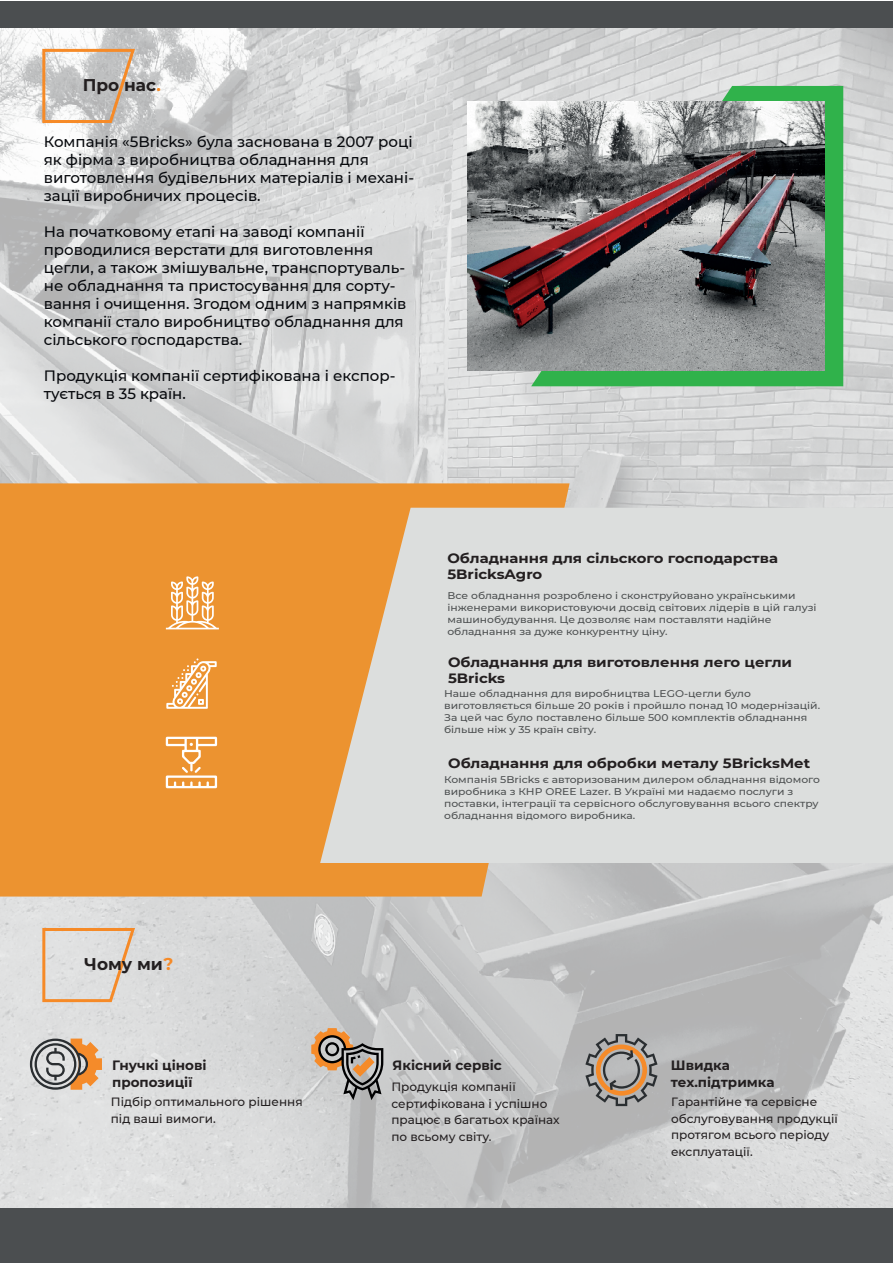
<style>
.page{position:relative;width:893px;height:1263px;background:#fff}
.page>*{position:absolute;margin:0;border:0;box-sizing:border-box;transform-origin:0 0}
.t1{font:700 16.95px "Montserrat";color:#231f20}
.t2{font:500 15px/18px "Montserrat";color:#07090d}
.t3{font:700 13.5px/16.2px "Montserrat";color:#231f20;scale:1.1 1}
.t4{font:700 13.5px/16.5px "Montserrat";color:#231f20}
.t5{font:500 12px/16.5px "Montserrat";color:#231f20}
.t6{font:500 9.75px/11.7px "Montserrat";color:#4e5152;scale:1.1 1}
.s1{color:#f68a27}
</style>
<div class="page">
<img style="left:0;top:28px;width:893px;height:1180px">
<svg style="left:41px;top:47px;width:96px;height:78px;background:#d1c5b9"></svg>
<svg style="left:531px;top:86px;width:312px;height:300px;background:#58ba6d"></svg>
<img style="left:467px;top:102px;width:358px;height:268px">
<div style="left:0;top:483px;width:570px;height:413px;background:#ec9330"></div>
<svg style="left:320px;top:508px;width:573px;height:355px;background:#ddd8cf"></svg>
<svg style="left:166px;top:576px;width:53px;height:53px"></svg>
<svg style="left:166px;top:658px;width:51px;height:51px"></svg>
<svg style="left:166px;top:737px;width:51px;height:51px"></svg>
<svg style="left:41px;top:926px;width:96px;height:78px;background:#e0d4c8"></svg>
<div style="left:0;top:1208px;width:893px;height:55px;background:#4b4e50"></div>
<div style="left:0;top:1px;width:893px;height:26px;background:#4b4e50"></div>
<svg style="left:30px;top:1038px;width:72px;height:52px;background:#b8a38f"></svg>
<svg style="left:311px;top:1028px;width:72px;height:72px;background:#a6988b"></svg>
<svg style="left:585px;top:1034px;width:72px;height:72px;background:#a2968a"></svg>
<h1 class="t1" style="left:83px;top:73px;width:80px">Про нас<span class="s1">.</span></h1>
<h2 class="t2" style="left:44px;top:132px;width:372px">Компанія «5Bricks» була заснована в 2007 році як фірма з виробництва обладнання для виготовлення будівельних матеріалів і механі&shy;зації виробничих процесів.</h2>
<p class="t2" style="left:44px;top:222px;width:364px">На початковому етапі на заводі компанії проводилися верстати для виготовлення цегли, а також змішувальне, транспортуваль&shy;не обладнання та пристосування для сорту&shy;вання і очищення. Згодом одним з напрямків компанії стало виробництво обладнання для сільського господарства.</p>
<h2 class="t2" style="left:44px;top:366px;width:353px">Продукція компанії сертифікована і експор&shy;тується в 35 країн.</h2>
<h1 class="t1" style="left:84px;top:952px;width:91px">Чому ми<span class="s1">?</span></h1>
<h3 class="t3" style="left:447px;top:549px;width:302px">Обладнання для сільского господарства<br>5BricksAgro</h3>
<p class="t6" style="left:447px;top:590px;width:337px">Все обладнання розроблено і сконструйовано українськими інженерами використовуючи досвід світових лідерів в цій галузі машинобудування. Це дозволяє нам поставляти надійне обладнання за дуже конкурентну ціну.</p>
<h3 class="t3" style="left:448px;top:654px;width:314px">Обладнання для виготовлення лего цегли<br>5Bricks</h3>
<p class="t6" style="left:444px;top:688px;width:343px">Наше обладнання для виробництва LEGO-цегли було виготовляється більше 20 років і пройшло понад 10 модернізацій.<br>За цей час було поставлено більше 500 комплектів обладнання більше ніж у 35 країн світу.</p>
<h3 class="t3" style="left:448px;top:754px;width:331px">Обладнання для обробки металу 5BricksMet</h3>
<p class="t6" style="left:444px;top:774px;width:343px">Компанія 5Bricks є авторизованим дилером обладнання відомого виробника з КНР OREE Lazer. В Україні ми надаємо послуги з поставки, інтеграції та сервісного обслуговування всього спектру обладнання відомого виробника.</p>
<h3 class="t4" style="left:112px;top:1056px;width:96px">Гнучкі цінові пропозиції</h3>
<h3 class="t4" style="left:392px;top:1056px;width:111px">Якісний сервіс</h3>
<h3 class="t4" style="left:671px;top:1056px;width:105px">Швидка тех.підтримка</h3>
<p class="t5" style="left:111px;top:1093px;width:193px">Підбір оптимального рішення під ваші вимоги.</p>
<p class="t5" style="left:391px;top:1078px;width:170px">Продукція компанії сертифікована і успішно працює в багатьох країнах по всьому світу.</p>
<p class="t5" style="left:671px;top:1093px;width:168px">Гарантійне та сервісне обслуговування продукції протягом всього періоду експлуатації.</p>
</div>
